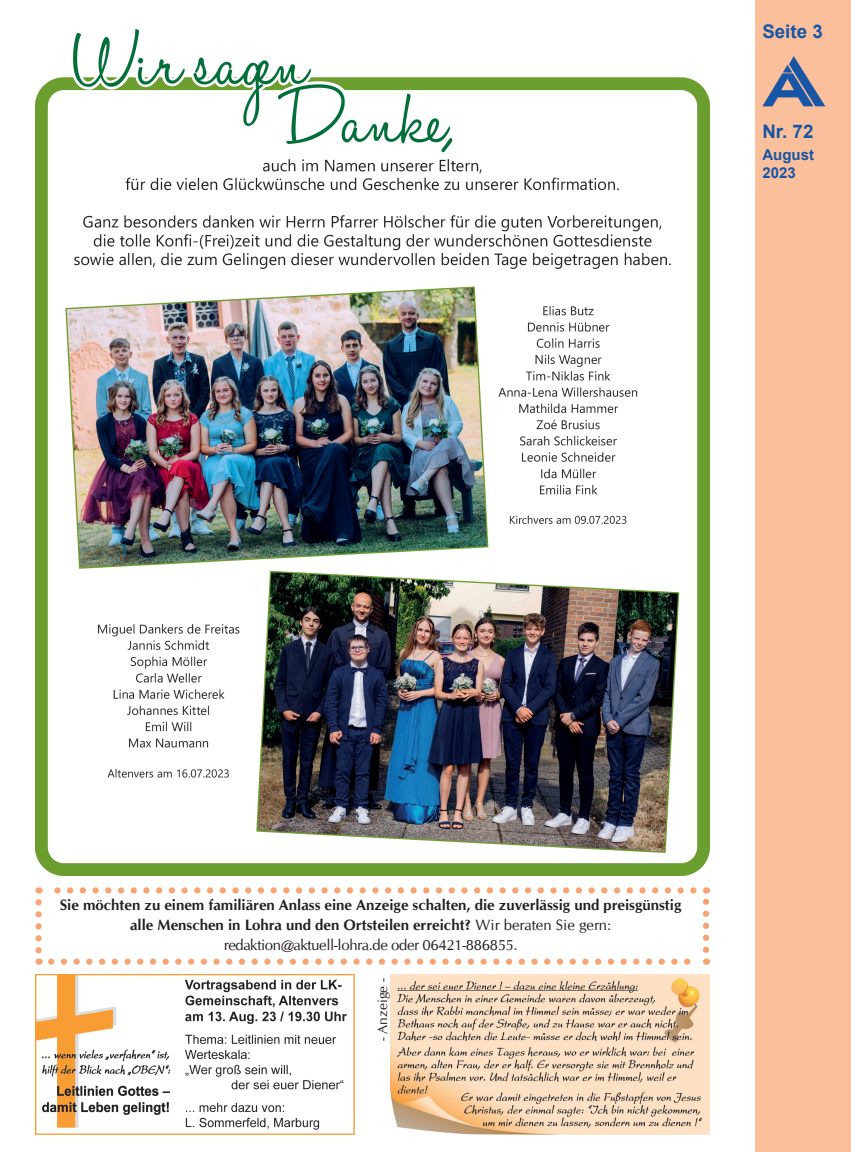
<style>
.page{position:relative;width:851px;height:1152px;background:#fff}
.page>*{position:absolute;margin:0;border:0;box-sizing:border-box;transform-origin:0 0}
.t1{font:700 18.75px "Arial";color:#1855a5}
.t2{font:700 15px/20px "CG Omega";color:#231f20;text-align:center}
.t3{font:700 15px/18px "Arial";color:#1855a5}
.t4{font:13.75px "CG Omega";color:#231f20}
.s1{font-weight:400}
</style>
<div class="page">
<div style="left:755px;top:0;width:95px;height:1152px;background:#fbc09b"></div>
<svg style="left:762px;top:56px;width:63px;height:50px"></svg>
<svg style="left:51px;top:958px;width:640px;height:6px"></svg>
<svg style="left:35px;top:902px;width:7px;height:62px"></svg>
<svg style="left:703px;top:887px;width:6px;height:62px"></svg>
<svg style="left:39px;top:887px;width:654px;height:6px"></svg>
<img style="left:35px;top:974px;width:319px;height:160px">
<img style="left:390px;top:974px;width:319px;height:160px">
<img style="left:35px;top:29px;width:674px;height:846px">
<p class="t1" style="left:762px;top:19px;width:62px">Seite 3</p>
<p class="t1" style="left:762px;top:118px;width:53px">Nr. 72</p>
<p class="t3" style="left:762px;top:146px;width:53px">August<br>2023</p>
<p class="t2" style="left:60px;top:895px;width:623px">Sie möchten zu einem familiären Anlass eine Anzeige schalten, die zuverlässig und preisgünstig alle Menschen in Lohra und den Ortsteilen erreicht? <span class="s1">Wir beraten Sie gern: redaktion@aktuell-lohra.de oder 06421-886855.</span></p>
<p class="t4" style="left:374px;top:1041px;width:65px;rotate:-90deg">- Anzeige -</p>
</div>
